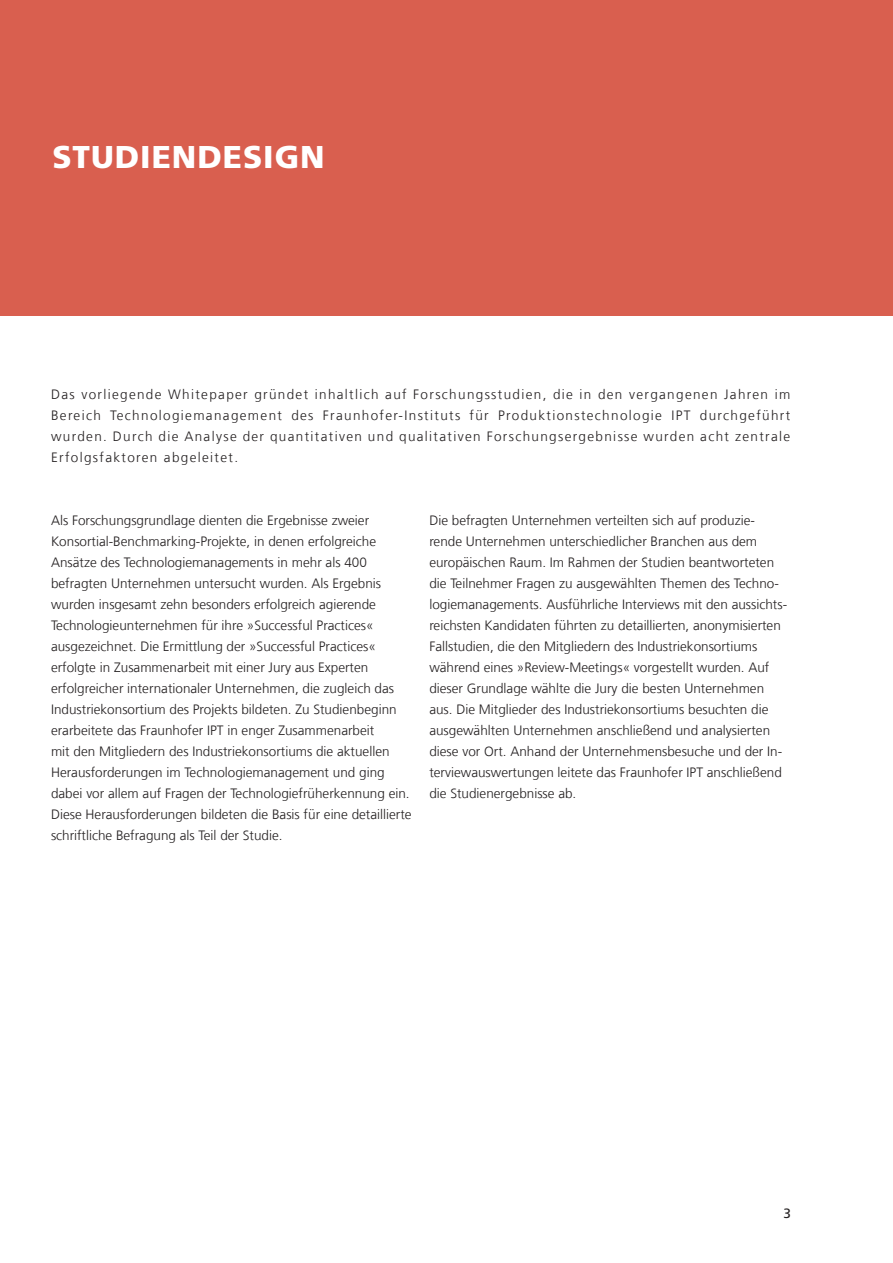
<style>
.page{position:relative;width:893px;height:1263px;background:#fff}
.page>*{position:absolute;margin:0;border:0;box-sizing:border-box;transform-origin:0 0}
._03_Standardüberschr{font:900 31.5px "Frutiger LT Com";letter-spacing:.03em;color:#fff}
._06_Fließtext{font:300 13.5px/21px "Frutiger LT Com";color:#231f20}
._04_Einleitungstext{font:300 13.5px/21px "Frutiger LT Com";letter-spacing:.1em;color:#231f20;text-align:justify}
.t1{font:13.5px "Frutiger LT Com";color:#231f20}
</style>
<div class="page">
<div style="left:0;top:0;width:893px;height:315px;background:#d95f4f"></div>
<p class="_03_Standardüberschr" style="left:52px;top:138px;width:274px">STUDIENDESIGN</p>
<p class="_04_Einleitungstext" style="left:51px;top:384px;width:741px">Das vorliegende Whitepaper gründet inhaltlich auf Forschungsstudien, die in den vergangenen Jahren im Bereich Technologiemanagement des Fraunhofer-Instituts für Produktionstechnologie IPT durchgeführt wurden. Durch die Analyse der quantitativen und qualitativen Forschungsergebnisse wurden acht zentrale Erfolgsfaktoren abgeleitet.</p>
<p class="_06_Fließtext" style="left:51px;top:510px;width:362px">Als Forschungsgrundlage dienten die Ergebnisse zweier Konsortial-Benchmarking-Projekte, in denen erfolgreiche Ansätze des Technologiemanagements in mehr als 400 befragten Unternehmen untersucht wurden. Als Ergebnis wurden insgesamt zehn besonders erfolgreich agierende Technologieunternehmen für ihre »Successful Practices« ausgezeichnet. Die Ermittlung der »Successful Practices« erfolgte in Zusammenarbeit mit einer Jury aus Experten erfolgreicher internationaler Unternehmen, die zugleich das Industriekonsortium des Projekts bildeten. Zu Studienbeginn erarbeitete das Fraunhofer IPT in enger Zusammenarbeit<br>mit den Mitgliedern des Industriekonsortiums die aktuellen Herausforderungen im Technologiemanagement und ging dabei vor allem auf Fragen der Technologiefrüherkennung ein.<br>Diese Herausforderungen bildeten die Basis für eine detaillierte schriftliche Befragung als Teil der Studie.</p>
<p class="_06_Fließtext" style="left:429px;top:510px;width:359px">Die befragten Unternehmen verteilten sich auf produzie&shy;rende Unternehmen unterschiedlicher Branchen aus dem europäischen Raum. Im Rahmen der Studien beantworteten die Teilnehmer Fragen zu ausgewählten Themen des Techno&shy;logiemanagements. Ausführliche Interviews mit den aussichts&shy;reichsten Kandidaten führten zu detaillierten, anonymisierten Fallstudien, die den Mitgliedern des Industriekonsortiums während eines »Review-Meetings« vorgestellt wurden. Auf dieser Grundlage wählte die Jury die besten Unternehmen aus. Die Mitglieder des Industriekonsortiums besuchten die ausgewählten Unternehmen anschließend und analysierten diese vor Ort. Anhand der Unternehmensbesuche und der In&shy;terviewauswertungen leitete das Fraunhofer IPT anschließend die Studienergebnisse ab.</p>
<p class="t1" style="left:783px;top:1205px;width:9px">3</p>
</div>
